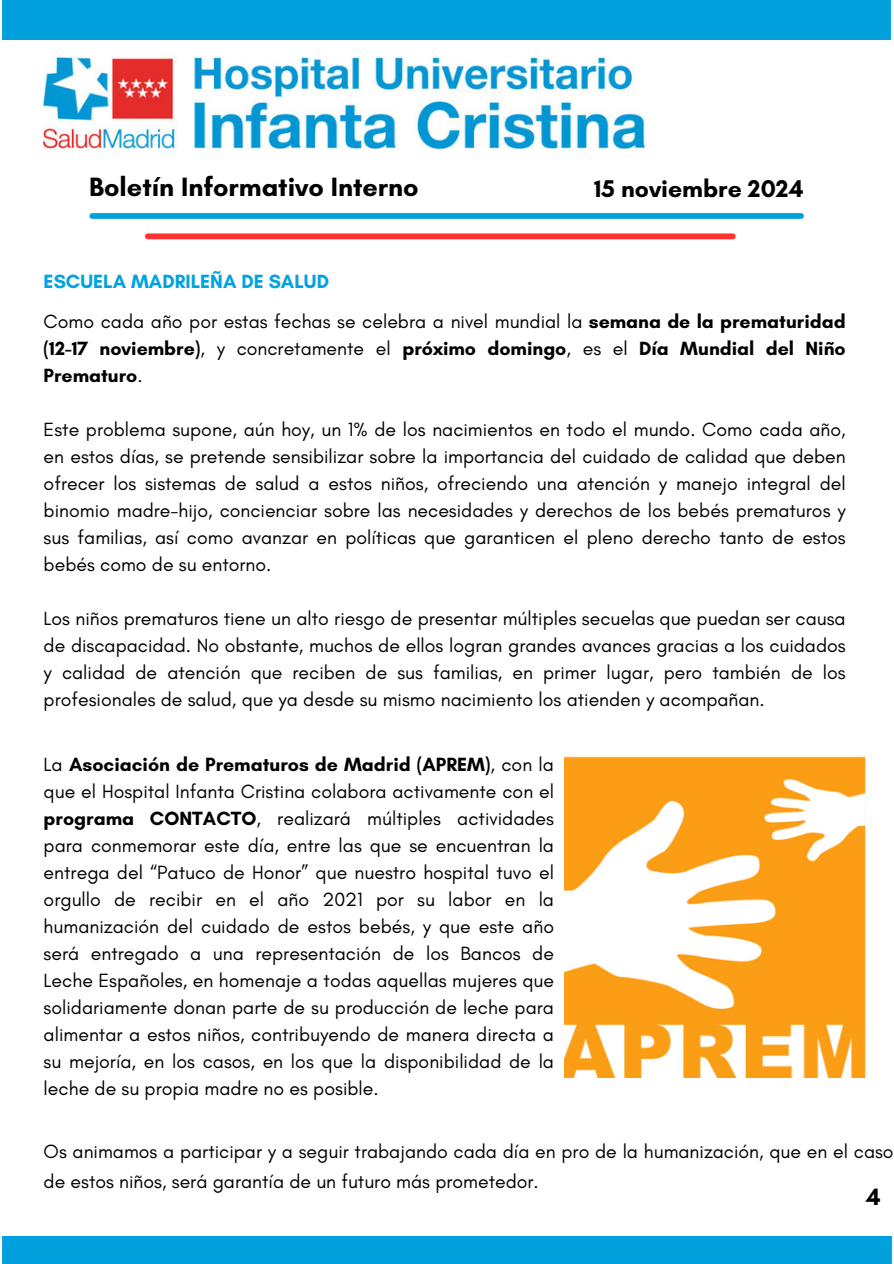
<style>
.page{position:relative;width:894px;height:1264px;background:#fff}
.page>*{position:absolute;margin:0;border:0;box-sizing:border-box;transform-origin:0 0}
.t1{font:700 27px "Glacial Indifference";color:#000}
.t2{font:700 24.6px "Glacial Indifference";color:#000}
.t3{font:700 24px "Glacial Indifference";color:#000}
.t4{font:19.5px/27px "Glacial Indifference";color:#000;text-align:justify}
.t5{font:700 19.5px/27px "Glacial Indifference";color:#000;text-align:justify}
.t6{font:700 19.5px "Glacial Indifference";color:#00a3e0}
.s1{font-weight:400}
.s2{font-weight:700}
</style>
<div class="page">
<img style="left:44px;top:56px;width:600px;height:93px">
<div style="left:1px;top:0;width:891px;height:39px;background:#00a0dc"></div>
<img style="left:89px;top:212px;width:715px;height:28px">
<div style="left:1px;top:1236px;width:892px;height:27px;background:#00a0dc"></div>
<img style="left:564px;top:756px;width:301px;height:321px">
<p class="t1" style="left:89px;top:170px;width:331px">Boletín Informativo Interno</p>
<p class="t6" style="left:44px;top:269px;width:287px">ESCUELA MADRILEÑA DE SALUD</p>
<p class="t2" style="left:594px;top:174px;width:211px">15 noviembre 2024</p>
<p class="t5" style="left:44px;top:307px;width:803px"><span class="s1">Como cada año por estas fechas se celebra a nivel mundial la</span> semana de la prematuridad (12-17 noviembre)<span class="s1">, y concretamente el</span> próximo domingo<span class="s1">, es el</span> Día Mundial del Niño Prematuro<span class="s1">.</span></p>
<h2 class="t4" style="left:44px;top:415px;width:803px">Este problema supone, aún hoy, un 1% de los nacimientos en todo el mundo. Como cada año, en estos días, se pretende sensibilizar sobre la importancia del cuidado de calidad que deben ofrecer los sistemas de salud a estos niños, ofreciendo una atención y manejo integral del binomio madre-hijo, concienciar sobre las necesidades y derechos de los bebés prematuros y sus familias, así como avanzar en políticas que garanticen el pleno derecho tanto de estos bebés como de su entorno.</h2>
<p class="t4" style="left:44px;top:604px;width:803px">Los niños prematuros tiene un alto riesgo de presentar múltiples secuelas que puedan ser causa de discapacidad. No obstante, muchos de ellos logran grandes avances gracias a los cuidados y calidad de atención que reciben de sus familias, en primer lugar, pero también de los profesionales de salud, que ya desde su mismo nacimiento los atienden y acompañan.</p>
<p class="t4" style="left:44px;top:750px;width:511px">La <span class="s2">Asociación de Prematuros de Madrid (APREM)</span>, con la que el Hospital Infanta Cristina colabora activamente con el <span class="s2">programa CONTACTO</span>, realizará múltiples actividades para conmemorar este día, entre las que se encuentran la entrega del “Patuco de Honor” que nuestro hospital tuvo el orgullo de recibir en el año 2021 por su labor en la humanización del cuidado de estos bebés, y que este año será entregado a una representación de los Bancos de Leche Españoles, en homenaje a todas aquellas mujeres que solidariamente donan parte de su producción de leche para alimentar a estos niños, contribuyendo de manera directa a su mejoría, en los casos, en los que la disponibilidad de la leche de su propia madre no es posible.</p>
<p class="t4" style="left:44px;top:1135px;width:851px;line-height:30.3px">Os animamos a participar y a seguir trabajando cada día en pro de la humanización, que en el caso de estos niños, será garantía de un futuro más prometedor.</p>
<p class="t3" style="left:865px;top:1182px;width:16px">4</p>
</div>
